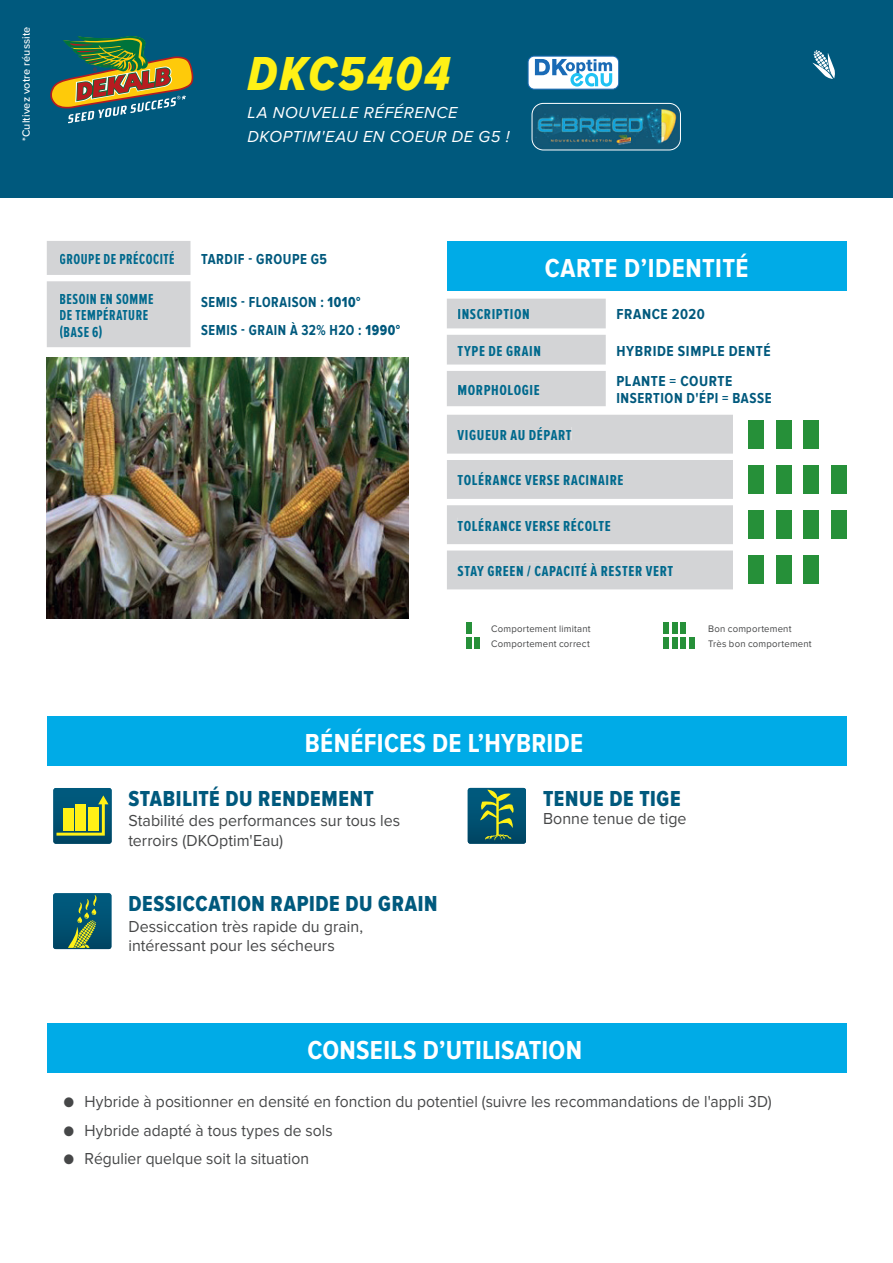
<style>
.page{position:relative;width:893px;height:1263px;background:#fff}
.page>*{position:absolute;margin:0;border:0;box-sizing:border-box;transform-origin:0 0}
.t1{font:49.5px "Proxima Nova Cond Extrabld It";letter-spacing:.05em;color:#fff116}
.t2{font:700 27px "Proxima Nova Cond";letter-spacing:.01em;color:#fff}
.t3{font:22.5px "Proxima Nova Cond Extrabld";letter-spacing:.03em;color:#00597d;scale:.95 1}
.t4{font:16.5px "Proxima Nova";color:#464748;scale:.95 1}
.t5{font:16.5px/19.8px "Proxima Nova";color:#464748}
.t6{font:italic 16.5px "Proxima Nova";letter-spacing:.03em;color:#fff}
.t7{font:700 15px "Proxima Nova Ex Cn";letter-spacing:.04em;color:#00698d;scale:1.05 1}
.t8{font:700 15px/16.5px "Proxima Nova Ex Cn";letter-spacing:.04em;color:#00698d;scale:.95 1}
.t9{font:700 15px/27.6px "Proxima Nova Cond";letter-spacing:.04em;color:#00597d;scale:.92 1}
.t10{font:700 15px/30px "Proxima Nova Cond";letter-spacing:.04em;color:#00597d}
.t11{font:700 15px "Proxima Nova Cond";letter-spacing:.04em;color:#00597d;scale:.95 1}
.t12{font:500 10.95px "Proxima Nova";letter-spacing:.015em;color:#fff}
.t13{font:9.9px/15px "Proxima Nova";letter-spacing:.02em;color:#464748}
.s1{font-family:"Proxima Nova Cond Extrabld";font-weight:400}
.s2{font-family:"Proxima Nova Cond"}
</style>
<div class="page">
<div style="left:0;top:0;width:893px;height:197px;background:#00597d"></div>
<svg style="left:50px;top:36px;width:143px;height:87px"></svg>
<svg style="left:812px;top:50px;width:23px;height:29px"></svg>
<div style="left:528px;top:56px;width:91px;height:33px;background:#fff;border-radius:6px"></div>
<div style="left:528px;top:56px;width:91px;height:34px;border:1px solid #1a6bb6;border-radius:6px"></div>
<svg style="left:535px;top:59px;width:77px;height:28px"></svg>
<img style="left:533px;top:103px;width:147px;height:47px">
<div style="left:531px;top:103px;width:150px;height:47px;border:1px solid #fff;border-radius:11px"></div>
<div style="left:447px;top:241px;width:399px;height:49px;background:#00abe7"></div>
<div style="left:47px;top:1023px;width:799px;height:49px;background:#00abe7"></div>
<div style="left:47px;top:717px;width:799px;height:49px;background:#00abe7"></div>
<div style="left:447px;top:415px;width:286px;height:39px;background:#d3d4d6"></div>
<div style="left:458px;top:427px;width:113px;height:13px;background:#d3d4d6"></div>
<div style="left:447px;top:460px;width:286px;height:39px;background:#d3d4d6"></div>
<div style="left:458px;top:472px;width:165px;height:13px;background:#d3d4d6"></div>
<div style="left:447px;top:505px;width:286px;height:39px;background:#d3d4d6"></div>
<div style="left:458px;top:518px;width:152px;height:13px;background:#d3d4d6"></div>
<div style="left:447px;top:299px;width:159px;height:29px;background:#d3d4d6"></div>
<div style="left:458px;top:309px;width:71px;height:11px;background:#d3d4d6"></div>
<div style="left:447px;top:335px;width:159px;height:30px;background:#d3d4d6"></div>
<div style="left:458px;top:345px;width:82px;height:11px;background:#d3d4d6"></div>
<div style="left:447px;top:371px;width:159px;height:35px;background:#d3d4d6"></div>
<div style="left:458px;top:384px;width:81px;height:11px;background:#d3d4d6"></div>
<div style="left:447px;top:550px;width:286px;height:39px;background:#d3d4d6"></div>
<div style="left:458px;top:563px;width:215px;height:13px;background:#d3d4d6"></div>
<div style="left:749px;top:420px;width:15px;height:28px;background:#269039"></div>
<div style="left:776px;top:420px;width:15px;height:28px;background:#269039"></div>
<div style="left:749px;top:556px;width:15px;height:28px;background:#269039"></div>
<div style="left:776px;top:556px;width:15px;height:28px;background:#269039"></div>
<div style="left:804px;top:556px;width:15px;height:28px;background:#269039"></div>
<div style="left:749px;top:465px;width:15px;height:29px;background:#269039"></div>
<div style="left:776px;top:465px;width:15px;height:29px;background:#269039"></div>
<div style="left:804px;top:465px;width:15px;height:29px;background:#269039"></div>
<div style="left:804px;top:420px;width:15px;height:28px;background:#269039"></div>
<div style="left:831px;top:465px;width:15px;height:29px;background:#269039"></div>
<div style="left:749px;top:510px;width:15px;height:29px;background:#269039"></div>
<div style="left:776px;top:510px;width:15px;height:29px;background:#269039"></div>
<div style="left:804px;top:510px;width:15px;height:29px;background:#269039"></div>
<div style="left:831px;top:510px;width:15px;height:29px;background:#269039"></div>
<div style="left:466px;top:623px;width:6px;height:11px;background:#269039"></div>
<div style="left:466px;top:638px;width:6px;height:11px;background:#269039"></div>
<div style="left:474px;top:638px;width:6px;height:11px;background:#269039"></div>
<div style="left:663px;top:623px;width:6px;height:11px;background:#269039"></div>
<div style="left:672px;top:623px;width:6px;height:11px;background:#269039"></div>
<div style="left:680px;top:623px;width:6px;height:11px;background:#269039"></div>
<div style="left:663px;top:638px;width:6px;height:11px;background:#269039"></div>
<div style="left:672px;top:638px;width:6px;height:11px;background:#269039"></div>
<div style="left:680px;top:638px;width:6px;height:11px;background:#269039"></div>
<div style="left:688px;top:638px;width:6px;height:11px;background:#269039"></div>
<div style="left:47px;top:241px;width:143px;height:34px;background:#d3d4d6"></div>
<div style="left:60px;top:251px;width:114px;height:13px;background:#d3d4d6"></div>
<svg style="left:468px;top:788px;width:58px;height:56px;background:#236665"></svg>
<svg style="left:53px;top:893px;width:58px;height:56px;background:#1d6468"></svg>
<img style="left:47px;top:358px;width:361px;height:260px">
<div style="left:47px;top:281px;width:143px;height:66px;background:#d3d4d6"></div>
<div style="left:60px;top:293px;width:94px;height:11px;background:#d3d4d6"></div>
<div style="left:60px;top:307px;width:88px;height:13px;background:#d3d4d6"></div>
<div style="left:60px;top:325px;width:42px;height:13px;background:#d3d4d6"></div>
<svg style="left:53px;top:788px;width:59px;height:56px;background:#558755"></svg>
<p class="t12" style="left:18px;top:141px;width:116px;rotate:-90deg">*Cultivez votre réussite</p>
<h1 class="t1" style="left:247px;top:45px;width:204px">DKC5404</h1>
<p class="t6" style="left:247px;top:103px;width:212px">LA NOUVELLE RÉFÉRENCE</p>
<p class="t6" style="left:247px;top:127px;width:264px">DKOPTIM'EAU EN COEUR DE G5 !</p>
<p class="t8" style="left:60px;top:251px;width:122px">GROUPE DE PRÉCOCITÉ</p>
<p class="t11" style="left:201px;top:250px;width:134px">TARDIF - GROUPE G5</p>
<p class="t8" style="left:60px;top:291px;width:100px">BESOIN EN SOMME<br>DE TEMPÉRATURE (BASE 6)</p>
<p class="t9" style="left:201px;top:289px;width:218px">SEMIS - FLORAISON : <span class="s1">1010°<br></span>SEMIS - GRAIN À 32% H2O : <span class="s1">1990°</span></p>
<h2 class="t2" style="left:545px;top:253px;width:205px">CARTE D’IDENTITÉ</h2>
<p class="t7" style="left:457px;top:306px;width:70px">INSCRIPTION</p>
<p class="t7" style="left:457px;top:342px;width:81px">TYPE DE GRAIN</p>
<p class="t7" style="left:457px;top:381px;width:80px">MORPHOLOGIE</p>
<p class="t10" style="left:616px;top:300px;width:90px">FRANCE 2020</p>
<p class="t10" style="left:616px;top:336px;width:156px">HYBRIDE SIMPLE DENTÉ<br>PLANTE = COURTE</p>
<p class="t11" style="left:616px;top:390px;width:165px">INSERTION D'ÉPI = BASSE</p>
<p class="t7" style="left:458px;top:427px;width:110px">VIGUEUR AU DÉPART</p>
<p class="t7" style="left:458px;top:472px;width:159px">TOLÉRANCE VERSE RACINAIRE</p>
<p class="t7" style="left:458px;top:517px;width:147px">TOLÉRANCE VERSE RÉCOLTE</p>
<p class="t7" style="left:458px;top:563px;width:207px">STAY GREEN / CAPACITÉ À RESTER VERT</p>
<p class="t13" style="left:491px;top:621px;width:101px">Comportement limitant<br>Comportement correct</p>
<p class="t13" style="left:708px;top:621px;width:105px">Bon comportement<br>Très bon comportement</p>
<h2 class="t2" style="left:305px;top:728px;width:280px">BÉNÉFICES DE L’HYBRIDE</h2>
<h3 class="t3" style="left:128px;top:786px;width:260px">STABILITÉ DU RENDEMENT</h3>
<p class="t5" style="left:128px;top:811px;width:273px">Stabilité des performances sur tous les terroirs (DKOptim'Eau)</p>
<h3 class="t3" style="left:128px;top:891px;width:327px">DESSICCATION RAPIDE DU GRAIN</h3>
<p class="t5" style="left:128px;top:916px;width:236px">Dessiccation très rapide du grain, intéressant pour les sécheurs</p>
<h3 class="t3" style="left:543px;top:786px;width:146px">TENUE DE TIGE</h3>
<p class="t5" style="left:543px;top:809px;width:145px">Bonne tenue de tige</p>
<h2 class="t2" style="left:307px;top:1034px;width:276px">CONSEILS D’UTILISATION</h2>
<p class="t4" style="left:63px;top:1092px;width:747px"><span class="s2">●</span> Hybride à positionner en densité en fonction du potentiel (suivre les recommandations de l'appli 3D)</p>
<p class="t4" style="left:63px;top:1120px;width:285px"><span class="s2">●</span> Hybride adapté à tous types de sols</p>
<p class="t4" style="left:63px;top:1149px;width:260px"><span class="s2">●</span> Régulier quelque soit la situation</p>
</div>
